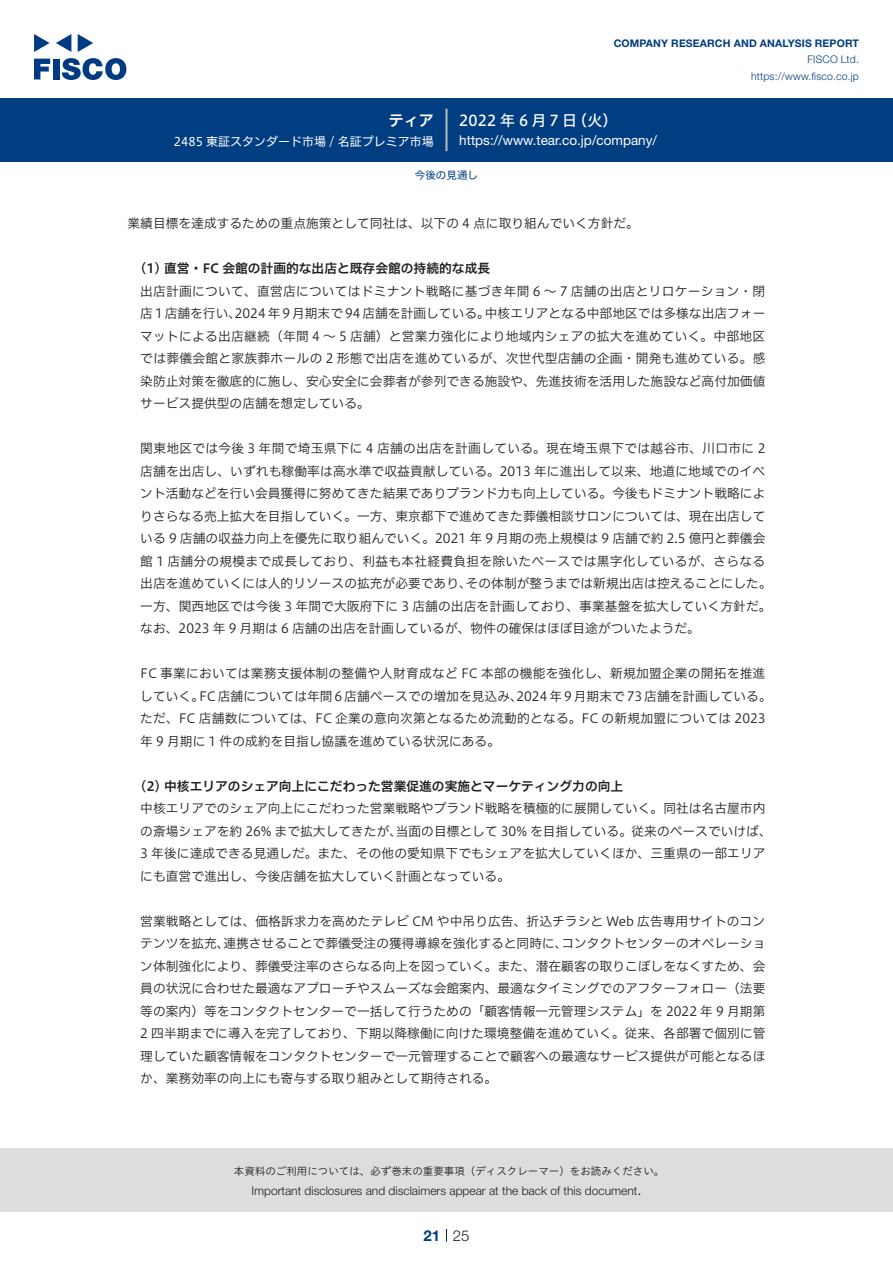
<style>
.page{position:relative;width:893px;height:1263px;background:#fff}
.page>*{position:absolute;margin:0;border:0;box-sizing:border-box;transform-origin:0 0}
.t1{font:15px "Hiragino UD Sans F Std N W5";letter-spacing:.21em;color:#fff}
.t2{font:300 15px "Helvetica Neue LT Std";color:#231f20}
.t3{font:15px "Hiragino UD Sans F Std N W6";color:#fff}
.t4{font:700 15px "Helvetica Neue LT Std";color:#003d81}
.t5{font:13.5px "Helvetica Neue LT Std";color:#fff}
.t6{font:12.75px/22.5px "Hiragino UD Sans F Std N W3";color:#231f20}
.t7{font:12.75px/22.5px "Hiragino UD Sans F Std N W3";letter-spacing:.02em;color:#231f20}
.t8{font:12.75px "Hiragino UD Sans F Std N W6";color:#231f20}
.t9{font:12.75px "Hiragino UD Sans F Std N W3";letter-spacing:.025em;color:#231f20}
.t10{font:300 12px "Helvetica Neue LT Std";color:#231f20}
.t11{font:12px "Hiragino UD Sans F Std N W4";color:#fff}
.t12{font:10.5px "Hiragino UD Sans Std W3";color:#231f20}
.t13{font:700 10.5px "Helvetica Neue LT Std";letter-spacing:.015em;color:#003d81}
.t14{font:300 10.5px/16.5px "Helvetica Neue LT Std";letter-spacing:.015em;color:#003d81;text-align:right}
.t15{font:10.5px "Hiragino UD Sans F Std N W4";color:#003d81}
</style>
<div class="page">
<div style="left:0;top:1148px;width:893px;height:64px;background:#ddd"></div>
<svg style="left:34px;top:59px;width:16px;height:20px"></svg>
<div style="left:53px;top:59px;width:6px;height:20px;background:#003a83"></div>
<svg style="left:62px;top:58px;width:64px;height:22px"></svg>
<svg style="left:34px;top:34px;width:16px;height:18px"></svg>
<svg style="left:78px;top:34px;width:15px;height:18px"></svg>
<svg style="left:56px;top:34px;width:15px;height:18px"></svg>
<div style="left:0;top:98px;width:893px;height:64px;background:#003d81"></div>
<hr style="left:445px;top:109px;width:3px;height:42px;background:#b5b5b6">
<svg style="left:446px;top:1229px;width:1px;height:13px"></svg>
<p class="t3" style="left:389px;top:109px;width:46px">ティア</p>
<p class="t11" style="left:174px;top:132px;width:261px">2485 東証スタンダード市場 / 名証プレミア市場</p>
<p class="t13" style="left:614px;top:37px;width:247px">COMPANY RESEARCH AND ANALYSIS REPORT</p>
<p class="t14" style="left:751px;top:51px;width:109px">FISCO Ltd. https://www.fisco.co j p.</p>
<p class="t1" style="left:459px;top:109px;width:119px">2022年6月7日</p>
<p class="t1" style="left:572px;top:109px;width:47px">（火(</p>
<p class="t5" style="left:459px;top:132px;width:199px">https://www.tear.co j p. /company/</p>
<p class="t15" style="left:415px;top:167px;width:64px">今後の見通し</p>
<p class="t6" style="left:128px;top:211px;width:513px">業績目標を達成するための重点施策として同社は、以下の 4 点に取り組んでいく方針だ。</p>
<p class="t8" style="left:140px;top:259px;width:351px">1( ) 直営・FC 会館の計画的な出店と既存会館の持続的な成長</p>
<p class="t7" style="left:140px;top:279px;width:627px;text-align:right">出店計画について、直営店についてはドミナント戦略に基づき年間 6 ～ 7 店舗の出店とリロケーション・閉中核エリアとなる中部地区では多様な出店フォー</p>
<p class="t6" style="left:235px;top:301px;width:257px">2024年 9 月期末で 94 店舗を計画している。</p>
<p class="t7" style="left:140px;top:301px;width:627px">店1 店舗を行い、<br>マットによる出店継続（年間 4 ～ 5 店舗）と営業力強化により地域内シェアの拡大を進めていく。中部地区では葬儀会館と家族葬ホールの 2 形態で出店を進めているが、次世代型店舗の企画・開発も進めている。感染防止対策を徹底的に施し、安心安全に会葬者が参列できる施設や、先進技術を活用した施設など高付加価値サービス提供型の店舗を想定している。</p>
<p class="t9" style="left:140px;top:439px;width:627px">関東地区では今後 3 年間で埼玉県下に 4 店舗の出店を計画している。現在埼玉県下では越谷市、川口市に 2</p>
<p class="t6" style="left:140px;top:459px;width:626px">店舗を出店し、いずれも稼働率は高水準で収益貢献している。2013 年に進出して以来、地道に地域でのイベ</p>
<p class="t6" style="left:140px;top:481px;width:627px">ント活動などを行い会員獲得に努めてきた結果でありブランド力も向上している。今後もドミナント戦略によ</p>
<p class="t6" style="left:140px;top:504px;width:627px">りさらなる売上拡大を目指していく。一方、東京都下で進めてきた葬儀相談サロンについては、現在出店して</p>
<p class="t6" style="left:140px;top:526px;width:627px">いる 9 店舗の収益力向上を優先に取り組んでいく。2021 年 9 月期の売上規模は 9 店舗で約 2.5 億円と葬儀会</p>
<p class="t7" style="left:140px;top:549px;width:627px">館 1 店舗分の規模まで成長しており、利益も本社経費負担を除いたベースでは黒字化しているが、さらなる</p>
<p class="t6" style="left:466px;top:571px;width:307px">その体制が整うまでは新規出店は控えることにした。</p>
<p class="t6" style="left:140px;top:571px;width:633px">出店を進めていくには人的リソースの拡充が必要であり、<br>一方、関西地区では今後 3 年間で大阪府下に 3 店舗の出店を計画しており、事業基盤を拡大していく方針だ。なお、2023 年 9 月期は 6 店舗の出店を計画しているが、物件の確保はほぼ目途がついたようだ。</p>
<p class="t6" style="left:516px;top:661px;width:257px;text-indent:-376px">FC 事業においては業務支援体制の整備や人財育成など FC 本部の機能を強化し、新規加盟企業の開拓を推進<br>2024年 9 月期末で 73 店舗を計画している。</p>
<p class="t6" style="left:199px;top:684px;width:325px">FC店舗については年間 6 店舗ペースでの増加を見込み、</p>
<p class="t7" style="left:140px;top:684px;width:627px">していく。<br>ただ、FC 店舗数については、FC 企業の意向次第となるため流動的となる。FC の新規加盟については 2023年 9 月期に 1 件の成約を目指し協議を進めている状況にある。</p>
<p class="t8" style="left:140px;top:776px;width:484px">2( ) 中核エリアのシェア向上にこだわった営業促進の実施とマーケティング力の向上</p>
<p class="t6" style="left:396px;top:796px;width:377px;text-indent:-255px">中核エリアでのシェア向上にこだわった営業戦略やブランド戦略を積極的に展開していく。同社は名古屋市内当面の目標として 30% を目指している。従来のペースでいけば、</p>
<p class="t6" style="left:140px;top:819px;width:627px">の斎場シェアを約 26% まで拡大してきたが、<br>3 年後に達成できる見通しだ。また、その他の愛知県下でもシェアを拡大していくほか、三重県の一部エリアにも直営で進出し、今後店舗を拡大していく計画となっている。</p>
<p class="t6" style="left:140px;top:909px;width:627px;text-align:right">営業戦略としては、価格訴求力を高めたテレビ CM や中吊り広告、折込チラシと Web 広告専用サイトのコンコンタクトセンターのオペレーショ</p>
<p class="t6" style="left:223px;top:931px;width:346px">連携させることで葬儀受注の獲得導線を強化すると同時に、</p>
<p class="t6" style="left:140px;top:931px;width:627px">テンツを拡充、<br>ン体制強化により、葬儀受注率のさらなる向上を図っていく。また、潜在顧客の取りこぼしをなくすため、会員の状況に合わせた最適なアプローチやスムーズな会館案内、最適なタイミングでのアフターフォロー（法要等の案内）等をコンタクトセンターで一括して行うための「顧客情報一元管理システム」を 2022 年 9 月期第2 四半期までに導入を完了しており、下期以降稼働に向けた環境整備を進めていく。従来、各部署で個別に管理していた顧客情報をコンタクトセンターで一元管理することで顧客への最適なサービス提供が可能となるほか、業務効率の向上にも寄与する取り組みとして期待される。</p>
<p class="t12" style="left:234px;top:1163px;width:432px">本資料のご利用については、必ず巻末の重要事項（ディスクレーマー）をお読みください。</p>
<p class="t2" style="left:637px;top:1180px;width:6px">.</p>
<p class="t10" style="left:251px;top:1183px;width:387px">Important disclosures and disclaimers appear at the back of this document</p>
<p class="t4" style="left:423px;top:1226px;width:18px">21</p>
<p class="t2" style="left:453px;top:1226px;width:18px">25</p>
</div>
